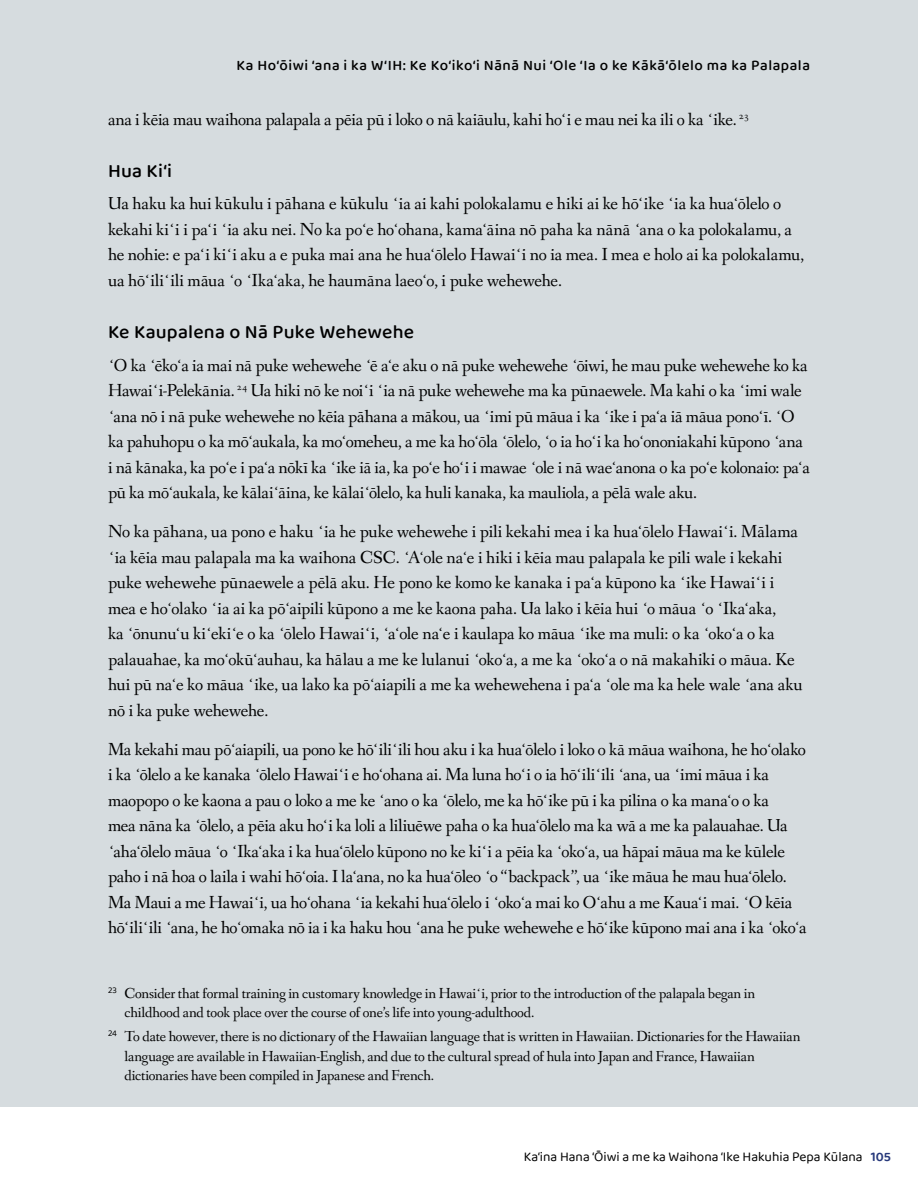
<style>
.page{position:relative;width:918px;height:1188px;background:#fff}
.page>*{position:absolute;margin:0;border:0;box-sizing:border-box;transform-origin:0 0}
.t1{font:500 19.5px "Baloo 2";letter-spacing:.01em;color:#000}
.t2{font:18px/25.5px "Fanwood Text";letter-spacing:-.015em;color:#000}
.t3{font:15px/19.5px "Fanwood Text";letter-spacing:-.015em;color:#000}
.t4{font:500 15px "Baloo 2";letter-spacing:.035em;color:#000}
.t5{font:13.5px "Baloo 2";color:#000}
.s1{font-weight:600;color:#27397b}
</style>
<div class="page">
<div style="left:0;top:0;width:918px;height:1107px;background:#d6dcdf"></div>
<p class="t4" style="left:237px;top:54px;width:575px">Ka Hoʻōiwi ʻana i ka WʻIH: Ke Koʻikoʻi Nānā Nui ʻOle ʻIa o ke Kākāʻōlelo ma ka Palapala</p>
<p class="t2" style="left:108px;top:107px;width:642px">ana i kēia mau waihona palapala a pēia pū i loko o nā kaiāulu, kahi hoʻi e mau nei ka ili o ka ʻike. <sup>23</sup></p>
<p class="t1" style="left:108px;top:157px;width:66px">Hua Kiʻi</p>
<p class="t2" style="left:108px;top:192px;width:698px">Ua haku ka hui kūkulu i pāhana e kūkulu ʻia ai kahi polokalamu e hiki ai ke hōʻike ʻia ka huaʻōlelo o kekahi kiʻi i paʻi ʻia aku nei. No ka poʻe hoʻohana, kamaʻāina nō paha ka nānā ʻana o ka polokalamu, a he nohie: e paʻi kiʻi aku a e puka mai ana he huaʻōlelo Hawaiʻi no ia mea. I mea e holo ai ka polokalamu, ua hōʻiliʻili māua ʻo ʻIkaʻaka, he haumāna laeoʻo, i puke wehewehe.</p>
<p class="t1" style="left:108px;top:318px;width:308px">Ke Kaupalena o Nā Puke Wehewehe</p>
<p class="t2" style="left:108px;top:353px;width:703px">ʻO ka ʻēkoʻa ia mai nā puke wehewehe ʻē aʻe aku o nā puke wehewehe ʻōiwi, he mau puke wehewehe ko ka Hawaiʻi-Pelekānia. <sup>24</sup> Ua hiki nō ke noiʻi ʻia nā puke wehewehe ma ka pūnaewele. Ma kahi o ka ʻimi wale ʻana nō i nā puke wehewehe no kēia pāhana a mākou, ua ʻimi pū māua i ka ʻike i paʻa iā māua ponoʻī. ʻO ka pahuhopu o ka mōʻaukala, ka moʻomeheu, a me ka hoʻōla ʻōlelo, ʻo ia hoʻi ka hoʻononiakahi kūpono ʻana i nā kānaka, ka poʻe i paʻa nōkī ka ʻike iā ia, ka poʻe hoʻi i mawae ʻole i nā waeʻanona o ka poʻe kolonaio: paʻa pū ka mōʻaukala, ke kālaiʻāina, ke kālaiʻōlelo, ka huli kanaka, ka mauliola, a pēlā wale aku.</p>
<p class="t2" style="left:108px;top:520px;width:696px">No ka pāhana, ua pono e haku ʻia he puke wehewehe i pili kekahi mea i ka huaʻōlelo Hawaiʻi. Mālama ʻia kēia mau palapala ma ka waihona CSC. ʻAʻole naʻe i hiki i kēia mau palapala ke pili wale i kekahi puke wehewehe pūnaewele a pēlā aku. He pono ke komo ke kanaka i paʻa kūpono ka ʻike Hawaiʻi i mea e hoʻolako ʻia ai ka pōʻaipili kūpono a me ke kaona paha. Ua lako i kēia hui ʻo māua ʻo ʻIkaʻaka,<br>ka ʻōnunuʻu kiʻekiʻe o ka ʻōlelo Hawaiʻi, ʻaʻole naʻe i kaulapa ko māua ʻike ma muli: o ka ʻokoʻa o ka palauahae, ka moʻokūʻauhau, ka hālau a me ke lulanui ʻokoʻa, a me ka ʻokoʻa o nā makahiki o māua. Ke hui pū naʻe ko māua ʻike, ua lako ka pōʻaiapili a me ka wehewehena i paʻa ʻole ma ka hele wale ʻana aku nō i ka puke wehewehe.</p>
<p class="t2" style="left:108px;top:737px;width:700px">Ma kekahi mau pōʻaiapili, ua pono ke hōʻiliʻili hou aku i ka huaʻōlelo i loko o kā māua waihona, he hoʻolako i ka ʻōlelo a ke kanaka ʻōlelo Hawaiʻi e hoʻohana ai. Ma luna hoʻi o ia hōʻiliʻili ʻana, ua ʻimi māua i ka maopopo o ke kaona a pau o loko a me ke ʻano o ka ʻōlelo, me ka hōʻike pū i ka pilina o ka manaʻo o ka<br>mea nāna ka ʻōlelo, a pēia aku hoʻi ka loli a liliuēwe paha o ka huaʻōlelo ma ka wā a me ka palauahae. Ua ʻahaʻōlelo māua ʻo ʻIkaʻaka i ka huaʻōlelo kūpono no ke kiʻi a pēia ka ʻokoʻa, ua hāpai māua ma ke kūlele paho i nā hoa o laila i wahi hōʻoia. I laʻana, no ka huaʻōleo ʻo “backpack”, ua ʻike māua he mau huaʻōlelo.<br>Ma Maui a me Hawaiʻi, ua hoʻohana ʻia kekahi huaʻōlelo i ʻokoʻa mai ko Oʻahu a me Kauaʻi mai. ʻO kēia hōʻiliʻili ʻana, he hoʻomaka nō ia i ka haku hou ʻana he puke wehewehe e hōʻike kūpono mai ana i ka ʻokoʻa</p>
<p class="t3" style="left:124px;top:984px;width:632px;text-indent:-16px"><sup>23</sup> Consider that formal training in customary knowledge in Hawaiʻi, prior to the introduction of the palapala began in childhood and took place over the course of one’s life into young-adulthood.</p>
<p class="t3" style="left:124px;top:1027px;width:677px;text-indent:-16px"><sup>24</sup> To date however, there is no dictionary of the Hawaiian language that is written in Hawaiian. Dictionaries for the Hawaiian language are available in Hawaiian-English, and due to the cultural spread of hula into Japan and France, Hawaiian dictionaries have been compiled in Japanese and French.</p>
<p class="t5" style="left:524px;top:1147px;width:369px">Kaʻina Hana ʻŌiwi a me ka Waihona ʻIke Hakuhia Pepa Kūlana <span class="s1">105</span></p>
</div>
